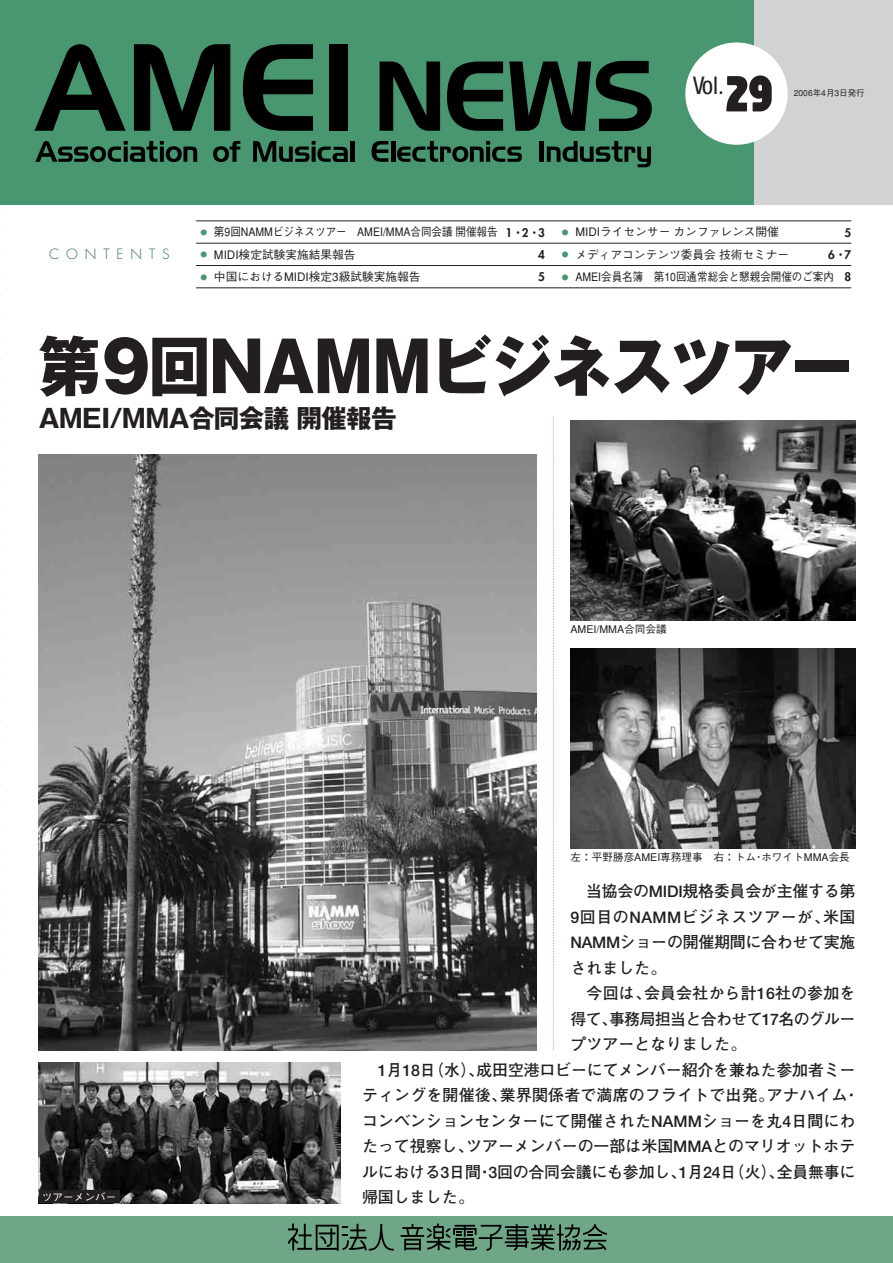
<style>
.page{position:relative;width:893px;height:1263px;background:#fff}
.page>*{position:absolute;margin:0;border:0;box-sizing:border-box;transform-origin:0 0}
.t1{font:64.8px "Gothic MB101 hea";letter-spacing:-.025em;color:#231f20;scale:.95 1}
.t2{font:53.1px "Familian";color:#231f20;scale:.95 1}
.t3{font:700 25.5px "Gothic MB101";letter-spacing:-.025em;color:#231f20}
.t4{font:condensed 24.45px "Helvetica Neue";color:#231f20}
.t5{font:700 15.9px/25.5px "Futo Go B101";letter-spacing:-.015em;color:#231f20;text-align:justify}
.t6{font:300 13.8px "Futura";letter-spacing:.5em;color:#327254}
.t7{font:500 11.7px "Gothic BBB";color:#231f20}
.t8{font:500 11.7px "Gothic BBB";color:#231f20;scale:.9 1}
.t9{font:800 11.7px "Futura";color:#231f20}
.t10{font:500 10.65px "Gothic BBB";color:#231f20}
.t11{font:500 10.65px "Gothic BBB";color:#fff}
.t12{font:500 8.55px "Gothic BBB";color:#231f20}
.s1{font-size:6.75px;color:#489770}
.s2{font-family:"Futura";font-weight:800}
.s3{font-family:"Futo Go B101";font-weight:700}
.s4{font-size:67.95px}
</style>
<div class="page">
<div style="left:753px;top:0;width:139px;height:204px;background:#d1d2d4"></div>
<div style="left:0;top:1216px;width:892px;height:47px;background:#6fa687"></div>
<div style="left:0;top:0;width:753px;height:204px;background:#489770"></div>
<hr style="left:196px;top:221px;width:655px;height:1px;background:#231f20">
<hr style="left:196px;top:243px;width:655px;height:1px;background:#231f20">
<hr style="left:196px;top:265px;width:655px;height:1px;background:#231f20">
<hr style="left:196px;top:288px;width:655px;height:1px;background:#231f20">
<div style="left:685px;top:42px;width:102px;height:103px;background:#fff;border-radius:50%"></div>
<svg style="left:400px;top:1224px;width:207px;height:27px"></svg>
<svg style="left:288px;top:1224px;width:106px;height:27px"></svg>
<svg style="left:243px;top:44px;width:70px;height:87px"></svg>
<div style="left:329px;top:44px;width:19px;height:87px;background:#000"></div>
<svg style="left:34px;top:44px;width:92px;height:87px"></svg>
<svg style="left:134px;top:44px;width:96px;height:87px"></svg>
<svg style="left:447px;top:62px;width:56px;height:69px"></svg>
<svg style="left:509px;top:61px;width:142px;height:70px"></svg>
<svg style="left:379px;top:62px;width:61px;height:69px"></svg>
<svg style="left:213px;top:141px;width:27px;height:21px"></svg>
<hr style="left:350px;top:141px;width:4px;height:21px;background:#000">
<hr style="left:391px;top:141px;width:4px;height:21px;background:#000">
<svg style="left:397px;top:141px;width:125px;height:21px"></svg>
<svg style="left:546px;top:141px;width:105px;height:26px"></svg>
<svg style="left:371px;top:141px;width:17px;height:21px"></svg>
<hr style="left:539px;top:141px;width:4px;height:21px;background:#000">
<svg style="left:35px;top:141px;width:162px;height:21px"></svg>
<svg style="left:253px;top:141px;width:95px;height:21px"></svg>
<img style="left:570px;top:421px;width:285px;height:200px">
<svg style="left:553px;top:417px;width:1px;height:633px"></svg>
<img style="left:570px;top:648px;width:285px;height:200px">
<img style="left:39px;top:1063px;width:302px;height:140px">
<img style="left:39px;top:455px;width:497px;height:595px">
<div style="left:39px;top:1191px;width:80px;height:12px;background:#231f20"></div>
<h2 class="t2" style="left:726px;top:74px;width:54px">29</h2>
<h3 class="t4" style="left:693px;top:77px;width:32px">Vol.</h3>
<p class="t12" style="left:793px;top:90px;width:72px">2006年4月3日発行</p>
<p class="t6" style="left:49px;top:247px;width:122px">CONTENTS</p>
<p class="t8" style="left:200px;top:228px;width:384px"><span class="s1">●</span> 第9回NAMMビジネスツアー　AMEI/MMA合同会議開催報告 <span class="s2">1</span><span class="s3">・</span><span class="s2">2</span><span class="s3">・</span><span class="s2">3</span></p>
<p class="t7" style="left:200px;top:250px;width:157px"><span class="s1">●</span> MIDI検定試験実施結果報告</p>
<p class="t9" style="left:538px;top:249px;width:8px">4</p>
<p class="t7" style="left:200px;top:272px;width:222px"><span class="s1">●</span> 中国におけるMIDI検定3級試験実施報告</p>
<p class="t9" style="left:538px;top:271px;width:8px">5</p>
<p class="t7" style="left:562px;top:228px;width:218px"><span class="s1">●</span> MIDIライセンサーカンファレンス開催</p>
<p class="t9" style="left:844px;top:227px;width:8px">5</p>
<p class="t7" style="left:562px;top:250px;width:229px"><span class="s1">●</span> メディアコンテンツ委員会技術セミナー</p>
<p class="t9" style="left:828px;top:249px;width:25px">6<span class="s3">・</span>7</p>
<p class="t8" style="left:562px;top:272px;width:323px"><span class="s1">●</span> AMEI会員名簿　第10回通常総会と懇親会開催のご案内 <span class="s2">8</span></p>
<h1 class="t1" style="left:39px;top:342px;width:858px">第<span class="s4">9</span>回<span class="s4">NAMM</span>ビジネスツアー</h1>
<h3 class="t3" style="left:39px;top:409px;width:359px">AMEI/MMA合同会議開催報告</h3>
<p class="t10" style="left:570px;top:625px;width:98px">AMEI/MMA合同会議</p>
<p class="t10" style="left:570px;top:853px;width:281px">左：平野勝彦AMEI専務理事　右：トム･ホワイトMMA会長</p>
<p class="t11" style="left:42px;top:1193px;width:76px">ツアーメンバー</p>
<p class="t5" style="left:570px;top:880px;width:286px;text-indent:16px">当協会のMIDI規格委員会が主催する第9回目のNAMMビジネスツアーが、米国NAMMショーの開催期間に合わせて実施されました。</p>
<p class="t5" style="left:570px;top:982px;width:286px;text-indent:16px">今回は、会員会社から計16社の参加を得て、事務局担当と合わせて17名のグループツアーとなりました。</p>
<p class="t5" style="left:362px;top:1059px;width:495px;text-indent:16px">1月18日（水）、成田空港ロビーにてメンバー紹介を兼ねた参加者ミーティングを開催後、業界関係者で満席のフライトで出発。アナハイム･コンベンションセンターにて開催されたNAMMショーを丸4日間にわたって視察し、ツアーメンバーの一部は米国MMAとのマリオットホテルにおける3日間･3回の合同会議にも参加し、1月24日（火）、全員無事に帰国しました。</p>
</div>
